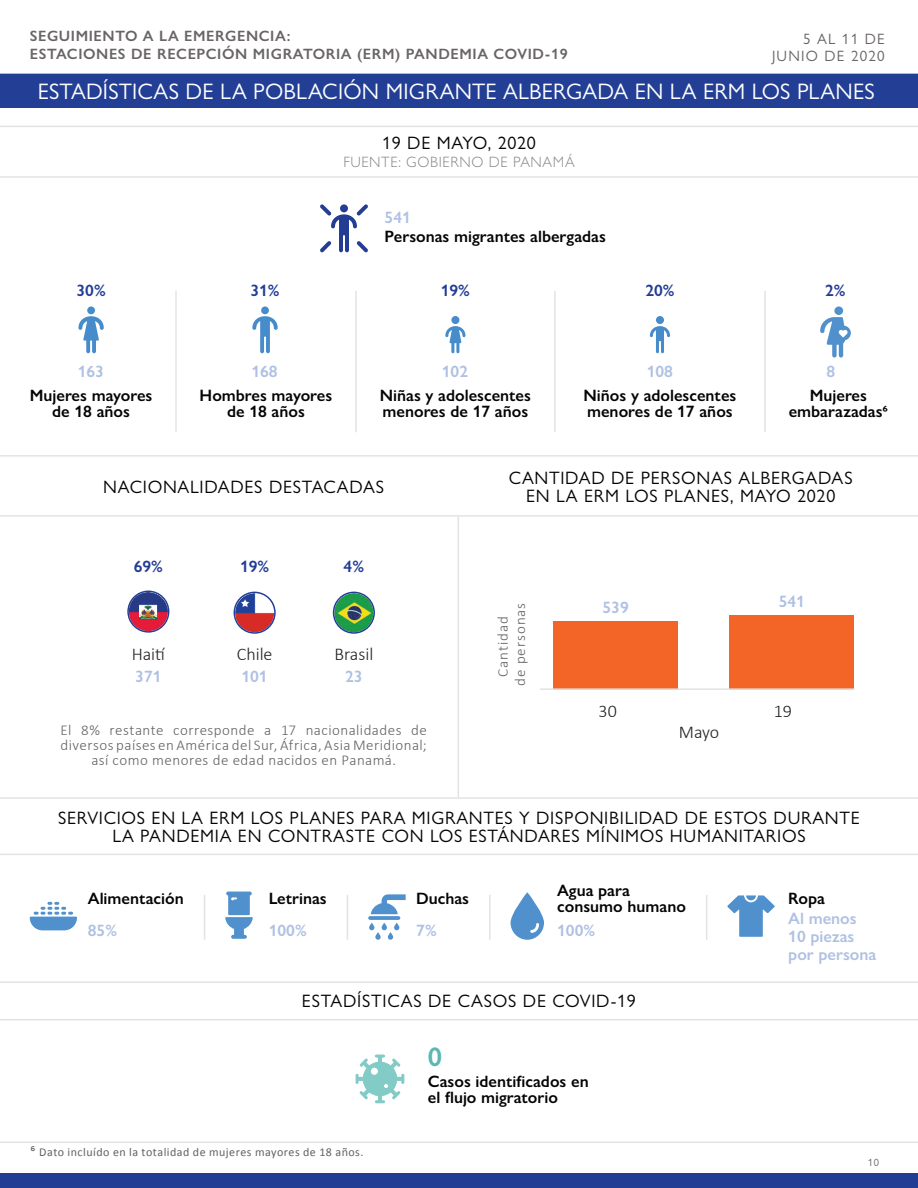
<style>
.page{position:relative;width:918px;height:1188px;background:#fff}
.page>*{position:absolute;margin:0;border:0;box-sizing:border-box;transform-origin:0 0}
.t1{font:600 27px "Gill Sans Nova";color:#5ab7b1}
.t2{font:22.5px "Gill Sans Nova";letter-spacing:.01em;color:#fff}
.t3{font:18px/18px "Gill Sans Nova";letter-spacing:.04em;color:#040503;text-align:center}
.t4{font:300 18px "Calibri";color:#231f20}
.t5{font:600 16.5px/16.5px "Gill Sans Nova";color:#040503}
.t6{font:600 16.5px/18px "Gill Sans Nova";color:#afc1e2}
.t7{font:600 16.5px "Gill Sans Nova";color:#233d95}
.t8{font:300 15px/15px "Calibri";letter-spacing:.03em;color:#606263;text-align:center}
.t9{font:600 15px/18px "Gill Sans Nova";letter-spacing:.04em;color:#696567}
.t10{font:300 15px "Gill Sans Nova";letter-spacing:.04em;color:#888483}
.t11{font:15px/16.5px "Gill Sans Nova";letter-spacing:.08em;color:#696567;text-align:right}
.t12{font:300 15px/17.2px "Calibri";letter-spacing:.06em;color:#606263;text-align:center}
.t13{font:12px "Calibri";letter-spacing:.04em;color:#606263}
.t14{font:10.5px "Gill Sans Nova";color:#696567}
.s1{font-size:13.5px}
</style>
<div class="page">
<div style="left:0;top:1173px;width:918px;height:15px;background:#233d95"></div>
<div style="left:0;top:74px;width:918px;height:34px;background:#233e95"></div>
<svg style="left:320px;top:204px;width:48px;height:48px"></svg>
<div style="left:340px;top:204px;width:8px;height:8px;background:#233d95;border-radius:50%"></div>
<hr style="left:175px;top:291px;width:2px;height:141px;background:#e2e4e4">
<hr style="left:355px;top:291px;width:2px;height:141px;background:#e2e4e4">
<hr style="left:458px;top:517px;width:1px;height:280px;background:#e2e4e4">
<hr style="left:554px;top:291px;width:2px;height:141px;background:#e2e4e4">
<hr style="left:764px;top:291px;width:2px;height:141px;background:#e2e4e4">
<svg style="left:78px;top:316px;width:26px;height:37px"></svg>
<div style="left:87px;top:306px;width:8px;height:8px;background:#478cca;border-radius:50%"></div>
<svg style="left:252px;top:316px;width:26px;height:37px"></svg>
<div style="left:261px;top:306px;width:8px;height:8px;background:#478cca;border-radius:50%"></div>
<svg style="left:445px;top:326px;width:20px;height:27px"></svg>
<div style="left:451px;top:316px;width:8px;height:8px;background:#478cca;border-radius:50%"></div>
<svg style="left:650px;top:326px;width:20px;height:27px"></svg>
<div style="left:656px;top:316px;width:8px;height:8px;background:#478cca;border-radius:50%"></div>
<svg style="left:820px;top:317px;width:31px;height:41px"></svg>
<div style="left:834px;top:306px;width:9px;height:9px;background:#5090cc;border-radius:50%"></div>
<hr style="left:0;top:176px;width:918px;height:2px;background:#e2e4e4">
<hr style="left:0;top:126px;width:918px;height:1px;background:#e2e4e4">
<img style="left:129px;top:592px;width:39px;height:39px;border-radius:20px">
<div style="left:127px;top:591px;width:42px;height:42px;border:2px solid #233e95;border-radius:50%"></div>
<img style="left:235px;top:593px;width:39px;height:39px;border-radius:20px">
<div style="left:234px;top:592px;width:42px;height:42px;border:2px solid #233e95;border-radius:50%"></div>
<hr style="left:0;top:1142px;width:918px;height:1px;background:#e2e4e4">
<hr style="left:0;top:455px;width:918px;height:2px;background:#e2e4e4">
<hr style="left:0;top:515px;width:918px;height:2px;background:#e2e4e4">
<div style="left:729px;top:615px;width:125px;height:75px;background:#f26526"></div>
<div style="left:553px;top:621px;width:125px;height:69px;background:#f26526"></div>
<hr style="left:540px;top:688px;width:314px;height:2px;background:#e2e4e4">
<hr style="left:204px;top:895px;width:1px;height:45px;background:#e2e4e4">
<hr style="left:489px;top:895px;width:2px;height:45px;background:#e2e4e4">
<hr style="left:347px;top:895px;width:1px;height:45px;background:#e2e4e4">
<hr style="left:706px;top:895px;width:1px;height:45px;background:#e2e4e4">
<svg style="left:30px;top:902px;width:47px;height:28px"></svg>
<svg style="left:511px;top:892px;width:33px;height:48px"></svg>
<svg style="left:225px;top:892px;width:28px;height:47px"></svg>
<svg style="left:727px;top:895px;width:48px;height:42px"></svg>
<svg style="left:371px;top:894px;width:35px;height:20px"></svg>
<svg style="left:368px;top:916px;width:32px;height:4px"></svg>
<svg style="left:369px;top:923px;width:30px;height:17px"></svg>
<hr style="left:0;top:854px;width:918px;height:1px;background:#e2e4e4">
<hr style="left:0;top:797px;width:918px;height:2px;background:#e2e4e4">
<hr style="left:0;top:981px;width:918px;height:2px;background:#e2e4e4">
<hr style="left:0;top:1019px;width:918px;height:1px;background:#e2e4e4">
<svg style="left:356px;top:1055px;width:48px;height:48px"></svg>
<img style="left:334px;top:593px;width:39px;height:39px;border-radius:19px">
<div style="left:333px;top:592px;width:42px;height:42px;border:2px solid #233e95;border-radius:50%"></div>
<p class="t9" style="left:30px;top:26px;width:539px">SEGUIMIENTO A LA EMERGENCIA:<br>ESTACIONES DE RECEPCIÓN MIGRATORIA (ERM) PANDEMIA COVID-19</p>
<p class="t11" style="left:772px;top:31px;width:114px">5 AL 11 DE<br>JUNIO DE 2020</p>
<h2 class="t2" style="left:38px;top:78px;width:839px">ESTADÍSTICAS DE LA POBLACIÓN MIGRANTE ALBERGADA EN LA ERM LOS PLANES</h2>
<p class="t3" style="left:382px;top:134px;width:155px">19 DE MAYO, 2020</p>
<p class="t10" style="left:343px;top:153px;width:233px">FUENTE: GOBIERNO DE PANAMÁ</p>
<p class="t6" style="left:385px;top:208px;width:28px">541</p>
<p class="t5" style="left:385px;top:228px;width:223px">Personas migrantes albergadas</p>
<p class="t7" style="left:77px;top:280px;width:31px">30%</p>
<p class="t7" style="left:250px;top:280px;width:31px">31%</p>
<p class="t7" style="left:441px;top:280px;width:31px">19%</p>
<p class="t7" style="left:645px;top:280px;width:31px">20%</p>
<p class="t7" style="left:825px;top:280px;width:22px">2%</p>
<p class="t6" style="left:78px;top:363px;width:28px">163</p>
<p class="t6" style="left:251px;top:363px;width:28px">168</p>
<p class="t6" style="left:442px;top:363px;width:28px">102</p>
<p class="t6" style="left:647px;top:363px;width:28px">108</p>
<p class="t6" style="left:827px;top:363px;width:10px">8</p>
<p class="t5" style="left:30px;top:387px;width:124px;text-align:center">Mujeres mayores de 18 años</p>
<p class="t5" style="left:200px;top:387px;width:134px;text-align:center">Hombres mayores de 18 años</p>
<p class="t5" style="left:380px;top:387px;width:153px">Niñas y adolescentes menores de 17 años</p>
<p class="t5" style="left:584px;top:387px;width:154px">Niños y adolescentes menores de 17 años</p>
<p class="t5" style="left:789px;top:387px;width:101px;text-align:center">Mujeres embarazadas6</p>
<p class="t3" style="left:103px;top:478px;width:282px">NACIONALIDADES DESTACADAS</p>
<p class="t3" style="left:509px;top:469px;width:345px">CANTIDAD DE PERSONAS ALBERGADAS<br>EN LA ERM LOS PLANES, MAYO 2020</p>
<p class="t7" style="left:134px;top:556px;width:31px">69%</p>
<p class="t4" style="left:132px;top:643px;width:35px">Haití</p>
<p class="t6" style="left:135px;top:667px;width:28px">371</p>
<p class="t7" style="left:240px;top:556px;width:31px">19%</p>
<p class="t4" style="left:237px;top:643px;width:37px">Chile</p>
<p class="t6" style="left:242px;top:667px;width:28px">101</p>
<p class="t7" style="left:344px;top:556px;width:22px">4%</p>
<p class="t4" style="left:334px;top:643px;width:40px">Brasil</p>
<p class="t6" style="left:345px;top:667px;width:19px">23</p>
<p class="t8" style="left:61px;top:723px;width:368px">El 8% restante corresponde a 17 nacionalidades de diversos países en América del Sur, África, Asia Meridional; así como menores de edad nacidos en Panamá.</p>
<p class="t12" style="left:494px;top:686px;width:84px;rotate:-90deg">Cantidad<br>de personas</p>
<p class="t6" style="left:603px;top:598px;width:28px">539</p>
<p class="t6" style="left:779px;top:592px;width:28px">541</p>
<p class="t4" style="left:599px;top:700px;width:20px">30</p>
<p class="t4" style="left:774px;top:700px;width:20px">19</p>
<p class="t4" style="left:679px;top:721px;width:42px">Mayo</p>
<p class="t3" style="left:58px;top:808px;width:803px">SERVICIOS EN LA ERM LOS PLANES PARA MIGRANTES Y DISPONIBILIDAD DE ESTOS DURANTE<br>LA PANDEMIA EN CONTRASTE CON LOS ESTÁNDARES MÍNIMOS HUMANITARIOS</p>
<p class="t5" style="left:88px;top:890px;width:97px">Alimentación</p>
<p class="t6" style="left:88px;top:921px;width:31px">85%</p>
<p class="t5" style="left:269px;top:890px;width:59px">Letrinas</p>
<p class="t6" style="left:269px;top:921px;width:39px">100%</p>
<p class="t5" style="left:416px;top:890px;width:54px">Duchas</p>
<p class="t6" style="left:416px;top:921px;width:22px">7%</p>
<p class="t5" style="left:557px;top:882px;width:130px">Agua para consumo humano</p>
<p class="t6" style="left:557px;top:921px;width:39px">100%</p>
<p class="t3" style="left:302px;top:991px;width:335px">ESTADÍSTICAS DE CASOS DE COVID-19</p>
<h1 class="t1" style="left:428px;top:1040px;width:16px">0</h1>
<p class="t5" style="left:428px;top:1073px;width:162px">Casos identificados en el flujo migratorio</p>
<p class="t13" style="left:31px;top:1144px;width:334px"><span class="s1">⁶</span> Dato incluído en la totalidad de mujeres mayores de 18 años.</p>
<p class="t5" style="left:788px;top:890px;width:38px">Ropa</p>
<p class="t6" style="left:788px;top:909px;width:90px">Al menos<br>10 piezas por persona</p>
<p class="t14" style="left:868px;top:1156px;width:13px">10</p>
</div>
